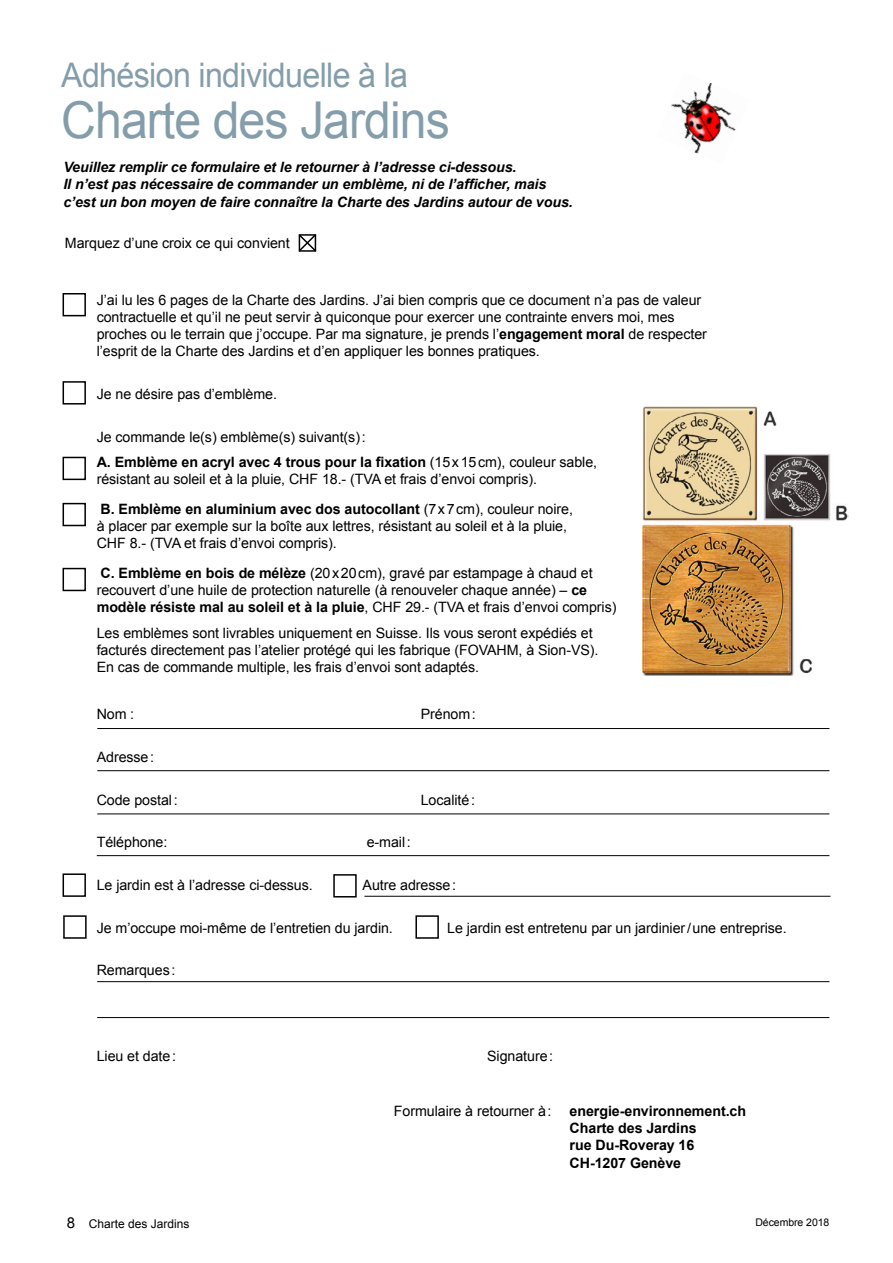
<style>
.page{position:relative;width:893px;height:1263px;background:#fff}
.page>*{position:absolute;margin:0;border:0;box-sizing:border-box;transform-origin:0 0}
.t1{font:50.85px "Arial";letter-spacing:-.02em;color:#849daa;scale:.95 1}
.t2{font:33.9px "Arial";letter-spacing:-.02em;color:#849daa;scale:.95 1}
.t3{font:14.25px/17.1px "Arial";letter-spacing:-.005em;color:#000}
.t4{font:italic 700 14.25px/17.1px "Arial";letter-spacing:-.005em;color:#000}
.t5{font:700 14.25px/17.1px "Arial";letter-spacing:-.005em;color:#000}
.t6{font:12px "Arial";color:#000}
.t7{font:10.5px "Arial";letter-spacing:-.005em;color:#000}
.s1{font-weight:700}
.s2{font-size:15px}
</style>
<div class="page">
<hr style="left:97px;top:770px;width:732px;height:1px;background:#000">
<hr style="left:97px;top:728px;width:732px;height:1px;background:#000">
<hr style="left:97px;top:813px;width:732px;height:1px;background:#000">
<div style="left:333px;top:874px;width:24px;height:23px;border:2px solid #000"></div>
<div style="left:415px;top:915px;width:24px;height:24px;border:2px solid #000"></div>
<div style="left:63px;top:293px;width:23px;height:23px;border:2px solid #000"></div>
<svg style="left:298px;top:234px;width:19px;height:18px"></svg>
<div style="left:63px;top:457px;width:23px;height:23px;border:2px solid #000"></div>
<div style="left:63px;top:381px;width:23px;height:24px;border:2px solid #000"></div>
<div style="left:63px;top:503px;width:23px;height:23px;border:2px solid #000"></div>
<div style="left:63px;top:568px;width:23px;height:23px;border:2px solid #000"></div>
<img style="left:671px;top:83px;width:65px;height:71px">
<hr style="left:97px;top:855px;width:732px;height:1px;background:#000">
<div style="left:63px;top:873px;width:23px;height:24px;border:2px solid #000"></div>
<div style="left:63px;top:915px;width:24px;height:24px;border:2px solid #000"></div>
<hr style="left:364px;top:896px;width:466px;height:1px;background:#000">
<hr style="left:97px;top:981px;width:732px;height:1px;background:#000">
<hr style="left:97px;top:1017px;width:732px;height:1px;background:#000">
<img style="left:642px;top:406px;width:206px;height:269px">
<h2 class="t2" style="left:61px;top:53px;width:367px">Adhésion individuelle à la</h2>
<h1 class="t1" style="left:61px;top:86px;width:411px">Charte des Jardins</h1>
<p class="t4" style="left:63px;top:159px;width:511px">Veuillez remplir ce formulaire et le retourner à l’adresse ci-dessous.<br>Il n’est pas nécessaire de commander un emblème, ni de l’afficher, mais c’est un bon moyen de faire connaître la Charte des Jardins autour de vous.</p>
<p class="t3" style="left:65px;top:234px;width:226px">Marquez d’une croix ce qui convient</p>
<p class="t3" style="left:97px;top:291px;width:612px">J’ai lu les 6 pages de la Charte des Jardins. J’ai bien compris que ce document n’a pas de valeur contractuelle et qu’il ne peut servir à quiconque pour exercer une contrainte envers moi, mes proches ou le terrain que j’occupe. Par ma signature, je prends l’<span class="s1">engagement moral</span> de respecter l’esprit de la Charte des Jardins et d’en appliquer les bonnes pratiques.</p>
<p class="t3" style="left:97px;top:385px;width:182px">Je ne désire pas d’emblème.</p>
<p class="t3" style="left:97px;top:424px;width:502px;line-height:25.7px">Je commande le(s) emblème(s) suivant(s):<br><span class="s1">A. Emblème en acryl avec 4 trous pour la fixation</span> (15x15cm), couleur sable,</p>
<p class="t3" style="left:97px;top:464px;width:478px;line-height:29.8px">résistant au soleil et à la pluie, CHF 18.- (TVA et frais d’envoi compris).<br><span class="s1">B. Emblème en aluminium avec dos autocollant</span> (7x7cm), couleur noire,</p>
<p class="t3" style="left:97px;top:518px;width:472px">à placer par exemple sur la boîte aux lettres, résistant au soleil et à la pluie,<br>CHF 8.- (TVA et frais d’envoi compris).</p>
<p class="t3" style="left:97px;top:565px;width:521px"><span class="s1">C. Emblème en bois de mélèze</span> (20x20cm), gravé par estampage à chaud et recouvert d’une huile de protection naturelle (à renouveler chaque année) – <span class="s1">ce modèle résiste mal au soleil et à la pluie</span>, CHF 29.- (TVA et frais d’envoi compris)</p>
<p class="t3" style="left:97px;top:624px;width:503px">Les emblèmes sont livrables uniquement en Suisse. Ils vous seront expédiés et facturés directement pas l’atelier protégé qui les fabrique (FOVAHM, à Sion-VS).<br>En cas de commande multiple, les frais d’envoi sont adaptés.</p>
<p class="t3" style="left:97px;top:706px;width:39px">Nom :</p>
<p class="t3" style="left:421px;top:706px;width:57px">Prénom:</p>
<p class="t3" style="left:97px;top:748px;width:59px">Adresse:</p>
<p class="t3" style="left:97px;top:791px;width:82px">Code postal:</p>
<p class="t3" style="left:421px;top:791px;width:56px">Localité:</p>
<p class="t3" style="left:97px;top:834px;width:72px">Téléphone:</p>
<p class="t3" style="left:367px;top:834px;width:46px">e-mail:</p>
<p class="t3" style="left:97px;top:876px;width:218px">Le jardin est à l’adresse ci-dessus.</p>
<p class="t3" style="left:363px;top:876px;width:95px">Autre adresse:</p>
<p class="t3" style="left:97px;top:919px;width:298px">Je m’occupe moi-même de l’entretien du jardin.</p>
<p class="t3" style="left:447px;top:919px;width:341px">Le jardin est entretenu par un jardinier/une entreprise.</p>
<p class="t3" style="left:97px;top:962px;width:80px">Remarques:</p>
<p class="t3" style="left:97px;top:1047px;width:81px">Lieu et date:</p>
<p class="t3" style="left:487px;top:1047px;width:67px">Signature:</p>
<p class="t3" style="left:394px;top:1103px;width:159px">Formulaire à retourner à:</p>
<p class="t5" style="left:570px;top:1103px;width:178px">energie-environnement.ch<br>Charte des Jardins<br>rue Du-Roveray 16<br>CH-1207 Genève</p>
<p class="t6" style="left:67px;top:1216px;width:124px"><span class="s2">8</span> Charte des Jardins</p>
<p class="t7" style="left:755px;top:1215px;width:76px">Décembre 2018</p>
</div>
